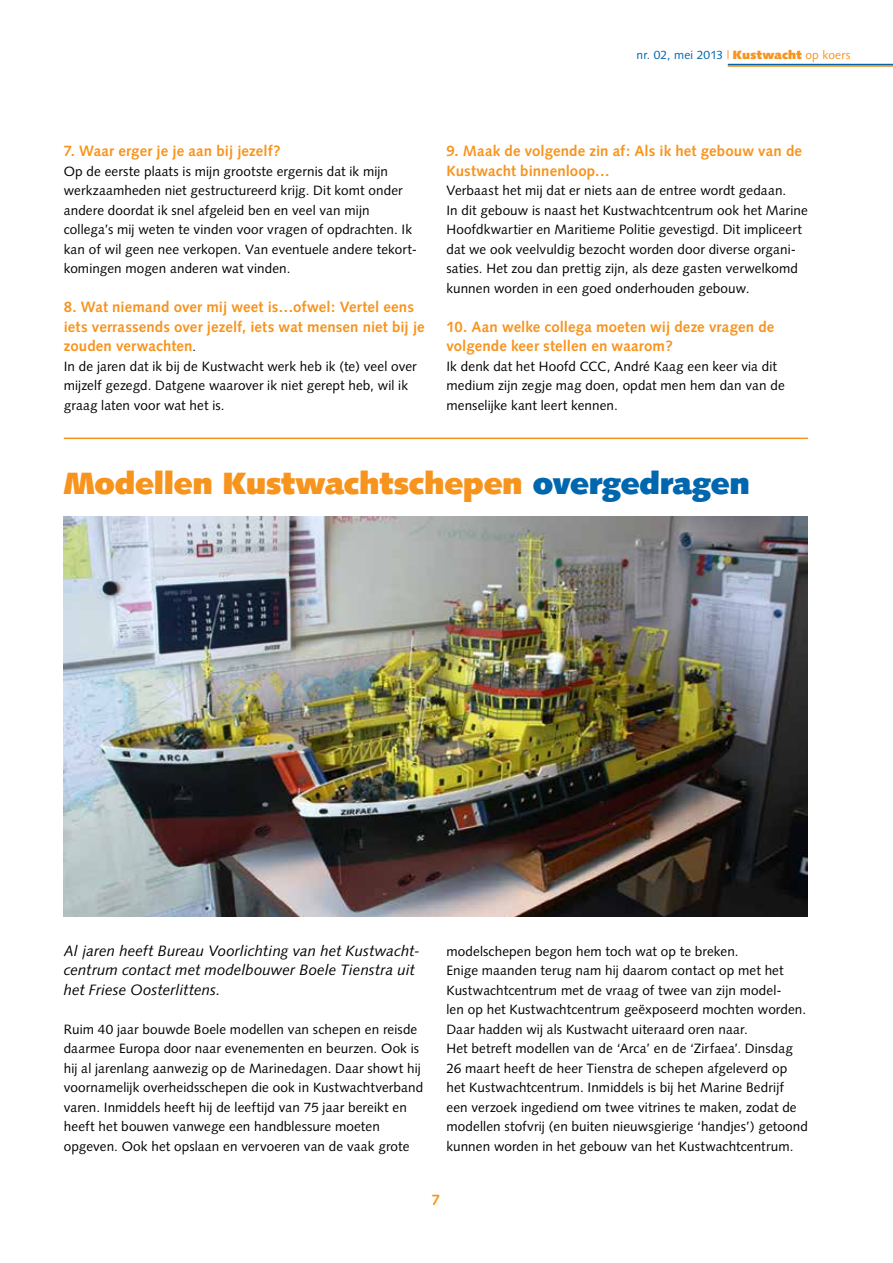
<style>
.page{position:relative;width:893px;height:1263px;background:#fff}
.page>*{position:absolute;margin:0;border:0;box-sizing:border-box;transform-origin:0 0}
.t1{font:900 30.75px "Syntax";letter-spacing:-.005em;color:#f7941e}
.t2{font:700 15px/19.5px "Syntax";letter-spacing:.005em;color:#f7941e}
.t3{font:italic 15px/19.5px "Syntax";letter-spacing:.005em;color:#000}
.t4{font:13.5px/19.5px "Syntax";letter-spacing:.01em;color:#000}
.t5{font:12px "Syntax";letter-spacing:.015em;color:#0066ad}
.s1{color:#f7941e}
.s2{font-weight:900;color:#f7941e}
.s3{font-weight:400;font-size:12.75px;color:#000}
.s4{color:#0066ad}
</style>
<div class="page">
<img style="left:64px;top:517px;width:744px;height:400px">
<hr style="left:64px;top:438px;width:744px;height:1px;background:#f7941e">
<hr style="left:728px;top:65px;width:165px;height:2px;background:#f7941e">
<hr style="left:728px;top:64px;width:165px;height:1px;background:#0066ad">
<p class="t5" style="left:637px;top:47px;width:215px">nr. 02, mei 2013 <span class="s1">|</span> <span class="s2">Kustwacht</span> <span class="s1">op koers</span></p>
<p class="t2" style="left:64px;top:141px;width:218px">7. Waar erger je je aan bij jezelf?</p>
<p class="t4" style="left:64px;top:161px;width:355px">Op de eerste plaats is mijn grootste ergernis dat ik mijn werkzaamheden niet gestructureerd krijg. Dit komt onder andere doordat ik snel afgeleid ben en veel van mijn collega’s mij weten te vinden voor vragen of opdrachten. Ik kan of wil geen nee verkopen. Van eventuele andere tekort&shy;komingen mogen anderen wat vinden.</p>
<p class="t2" style="left:64px;top:297px;width:362px">8. Wat niemand over mij weet is…ofwel: Vertel eens iets verrassends over jezelf, iets wat mensen niet bij je zouden verwachten<span class="s3">.</span></p>
<p class="t4" style="left:64px;top:356px;width:354px">In de jaren dat ik bij de Kustwacht werk heb ik (te) veel over mijzelf gezegd. Datgene waarover ik niet gerept heb, wil ik graag laten voor wat het is.</p>
<p class="t2" style="left:446px;top:141px;width:357px">9. Maak de volgende zin af: Als ik het gebouw van de<br>Kustwacht binnenloop…</p>
<p class="t4" style="left:446px;top:181px;width:363px">Verbaast het mij dat er niets aan de entree wordt gedaan.<br>In dit gebouw is naast het Kustwachtcentrum ook het Marine Hoofdkwartier en Maritieme Politie gevestigd. Dit impliceert dat we ook veelvuldig bezocht worden door diverse organi&shy;saties. Het zou dan prettig zijn, als deze gasten verwelkomd kunnen worden in een goed onderhouden gebouw.</p>
<p class="t2" style="left:446px;top:317px;width:329px">10. Aan welke collega moeten wij deze vragen de volgende keer stellen en waarom?</p>
<p class="t4" style="left:446px;top:356px;width:340px">Ik denk dat het Hoofd CCC, André Kaag een keer via dit medium zijn zegje mag doen, opdat men hem dan van de menselijke kant leert kennen.</p>
<h1 class="t1" style="left:64px;top:465px;width:688px">Modellen Kustwachtschepen <span class="s4">overgedragen</span></h1>
<p class="t3" style="left:64px;top:941px;width:358px">Al jaren heeft Bureau Voorlichting van het Kustwacht&shy;centrum contact met modelbouwer Boele Tienstra uit het Friese Oosterlittens.</p>
<p class="t4" style="left:64px;top:1019px;width:361px">Ruim 40 jaar bouwde Boele modellen van schepen en reisde daarmee Europa door naar evenementen en beurzen. Ook is hij al jarenlang aanwezig op de Marinedagen. Daar showt hij voornamelijk overheidsschepen die ook in Kustwachtverband varen. Inmiddels heeft hij de leeftijd van 75 jaar bereikt en heeft het bouwen vanwege een handblessure moeten opgeven. Ook het opslaan en vervoeren van de vaak grote</p>
<p class="t4" style="left:446px;top:941px;width:363px">modelschepen begon hem toch wat op te breken.<br>Enige maanden terug nam hij daarom contact op met het Kustwachtcentrum met de vraag of twee van zijn model-<br>len op het Kustwachtcentrum geëxposeerd mochten worden.<br>Daar hadden wij als Kustwacht uiteraard oren naar.<br>Het betreft modellen van de ‘Arca’ en de ‘Zirfaea’. Dinsdag 26 maart heeft de heer Tienstra de schepen afgeleverd op het Kustwachtcentrum. Inmiddels is bij het Marine Bedrijf een verzoek ingediend om twee vitrines te maken, zodat de modellen stofvrij (en buiten nieuwsgierige ‘handjes’) getoond kunnen worden in het gebouw van het Kustwachtcentrum.</p>
<p class="t2" style="left:432px;top:1190px;width:10px">7</p>
</div>
